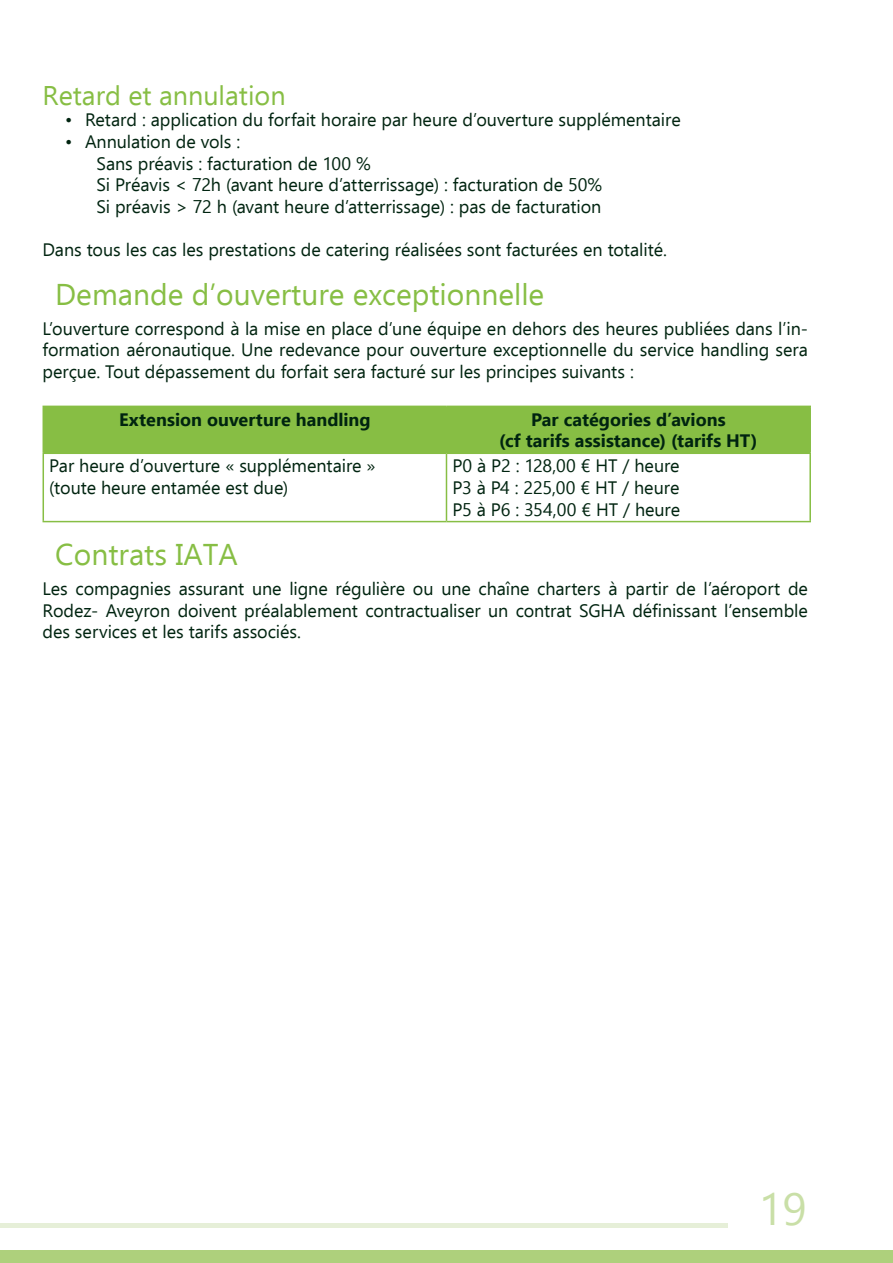
<style>
.page{position:relative;width:893px;height:1263px;background:#fff}
.page>*{position:absolute;margin:0;border:0;box-sizing:border-box;transform-origin:0 0}
.t1{font:45px "Ebrima";color:#c9dfa7}
.t2{font:30px "Ebrima";color:#87be44}
.t3{font:27px "Ebrima";color:#87be44}
.t4{font:18px/21.6px "Ebrima";letter-spacing:-.005em;color:#002410;text-align:justify}
.t5{font:700 18px/21.6px "Ebrima";color:#002410;text-align:center}
</style>
<div class="page">
<div style="left:0;top:1250px;width:893px;height:13px;background:#aace76"></div>
<div style="left:0;top:1223px;width:727px;height:5px;background:#e5efd6"></div>
<div style="left:44px;top:407px;width:765px;height:45px;background:#87be44"></div>
<hr style="left:43px;top:407px;width:1px;height:45px;background:#87be44">
<hr style="left:446px;top:407px;width:1px;height:45px;background:#87be44">
<hr style="left:809px;top:407px;width:2px;height:45px;background:#87be44">
<hr style="left:43px;top:454px;width:1px;height:67px;background:#87be44">
<hr style="left:446px;top:454px;width:1px;height:67px;background:#87be44">
<hr style="left:809px;top:454px;width:2px;height:67px;background:#87be44">
<hr style="left:43px;top:521px;width:403px;height:1px;background:#87be44">
<hr style="left:446px;top:521px;width:365px;height:1px;background:#87be44">
<hr style="left:43px;top:406px;width:403px;height:1px;background:#87be44">
<hr style="left:446px;top:406px;width:365px;height:1px;background:#87be44">
<hr style="left:43px;top:452px;width:403px;height:2px;background:#87be44">
<hr style="left:446px;top:452px;width:365px;height:2px;background:#87be44">
<h3 class="t3" style="left:43px;top:75px;width:245px">Retard et annulation</h3>
<p class="t4" style="left:65px;top:109px;width:617px">• Retard : application du forfait horaire par heure d’ouverture supplémentaire</p>
<p class="t4" style="left:97px;top:130px;width:507px;text-align:left;text-indent:-31px">• Annulation de vols :<br>Sans préavis : facturation de 100 %<br>Si Préavis &lt; 72h (avant heure d’atterrissage) : facturation de 50% Si préavis &gt; 72 h (avant heure d’atterrissage) : pas de facturation</p>
<p class="t4" style="left:43px;top:238px;width:626px">Dans tous les cas les prestations de catering réalisées sont facturées en totalité.</p>
<h2 class="t2" style="left:55px;top:272px;width:491px">Demande d’ouverture exceptionnelle</h2>
<p class="t4" style="left:43px;top:317px;width:767px">L’ouverture correspond à la mise en place d’une équipe en dehors des heures publiées dans l’in&shy;formation aéronautique. Une redevance pour ouverture exceptionnelle du service handling sera perçue. Tout dépassement du forfait sera facturé sur les principes suivants :</p>
<p class="t5" style="left:119px;top:407px;width:253px">Extension ouverture handling</p>
<p class="t5" style="left:499px;top:407px;width:260px">Par catégories d’avions<br>(cf tarifs assistance) (tarifs HT)</p>
<p class="t4" style="left:49px;top:455px;width:328px">Par heure d’ouverture « supplémentaire » (toute heure entamée est due)</p>
<p class="t4" style="left:452px;top:455px;width:229px">P0 à P2 : 128,00 € HT / heure P3 à P4 : 225,00 € HT / heure P5 à P6 : 354,00 € HT / heure</p>
<h2 class="t2" style="left:55px;top:532px;width:184px">Contrats IATA</h2>
<p class="t4" style="left:43px;top:577px;width:767px">Les compagnies assurant une ligne régulière ou une chaîne charters à partir de l’aéroport de Rodez- Aveyron doivent préalablement contractualiser un contrat SGHA définissant l’ensemble des services et les tarifs associés.</p>
<h1 class="t1" style="left:758px;top:1175px;width:50px">19</h1>
</div>
